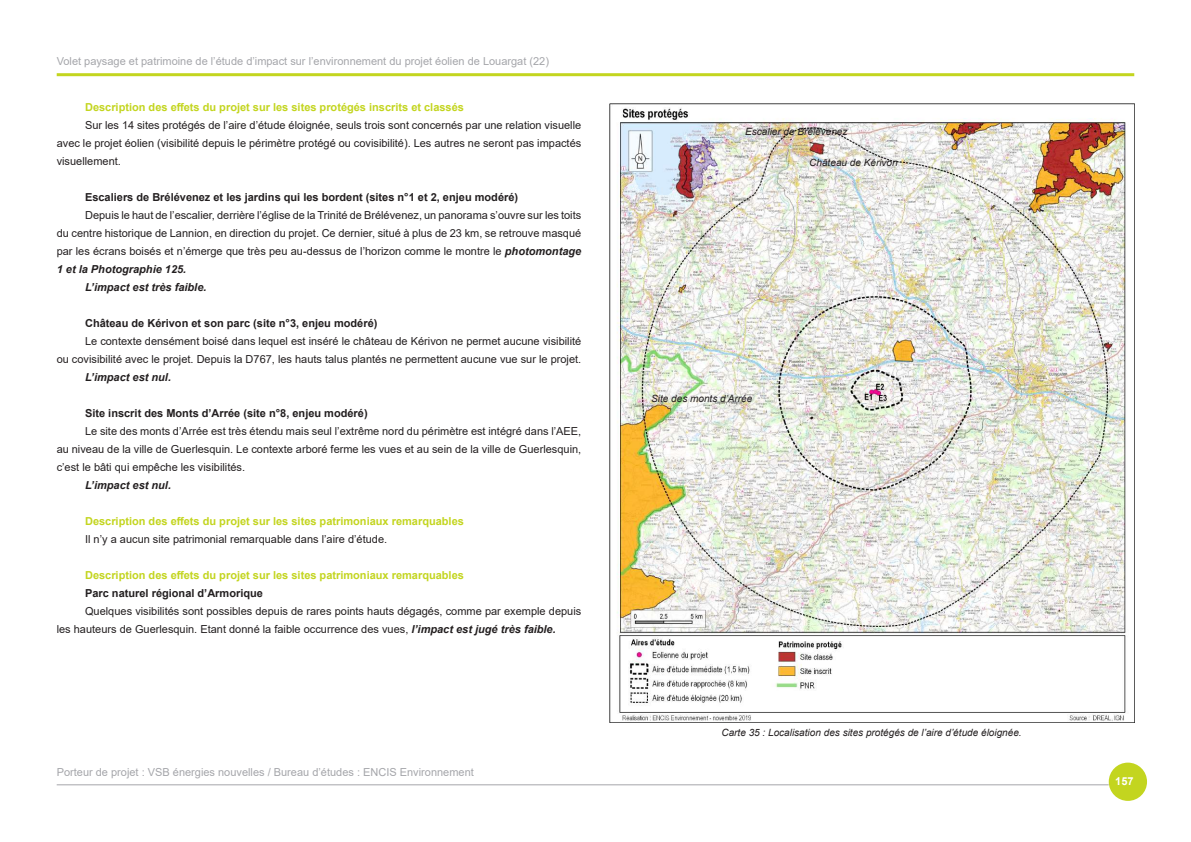
<style>
.page{position:relative;width:1191px;height:842px;background:#fff}
.page>*{position:absolute;margin:0;border:0;box-sizing:border-box;transform-origin:0 0}
.t1{font:11px/18px "Arial";color:#231f20;text-align:justify}
.t2{font:700 11px "Arial";color:#231f20}
.t3{font:700 11px "Arial";color:#c3d51f}
.t4{font:11px "Arial";color:#a5a6aa}
.t5{font:italic 700 11px "Arial";color:#231f20}
.t6{font:700 11px "Arial";color:#fff}
.t7{font:italic 10px "Arial";color:#231f20}
.s1{font-weight:700;font-style:italic}
</style>
<div class="page">
<div style="left:1108px;top:763px;width:39px;height:38px;background:#c3d51f;border-radius:50%"></div>
<hr style="left:57px;top:784px;width:1051px;height:1px;background:#a5a6aa">
<hr style="left:57px;top:73px;width:1077px;height:3px;background:#c3d51f">
<img style="left:609px;top:103px;width:525px;height:620px">
<p class="t4" style="left:57px;top:53px;width:494px">Volet paysage et patrimoine de l’étude d’impact sur l’environnement du projet éolien de Louargat (22)</p>
<p class="t3" style="left:85px;top:99px;width:380px">Description des effets du projet sur les sites protégés inscrits et classés</p>
<p class="t1" style="left:57px;top:116px;width:526px;text-indent:28px">Sur les 14 sites protégés de l’aire d’étude éloignée, seuls trois sont concernés par une relation visuelle avec le projet éolien (visibilité depuis le périmètre protégé ou covisibilité). Les autres ne seront pas impactés visuellement.</p>
<p class="t2" style="left:85px;top:189px;width:434px">Escaliers de Brélévenez et les jardins qui les bordent (sites n°1 et 2, enjeu modéré)</p>
<p class="t1" style="left:85px;top:206px;width:498px">Depuis le haut de l’escalier, derrière l’église de la Trinité de Brélévenez, un panorama s’ouvre sur les toits</p>
<p class="t1" style="left:57px;top:224px;width:526px">du centre historique de Lannion, en direction du projet. Ce dernier, situé à plus de 23 km, se retrouve masqué</p>
<p class="t1" style="left:57px;top:242px;width:526px">par les écrans boisés et n’émerge que très peu au-dessus de l’horizon comme le montre le <span class="s1">photomontage</span></p>
<p class="t5" style="left:57px;top:262px;width:131px">1 et la Photographie 125.</p>
<p class="t5" style="left:85px;top:280px;width:123px">L’impact est très faible.</p>
<p class="t2" style="left:85px;top:315px;width:294px">Château de Kérivon et son parc (site n°3, enjeu modéré)</p>
<p class="t1" style="left:57px;top:332px;width:526px;text-align:right">Le contexte densément boisé dans lequel est inséré le château de Kérivon ne permet aucune visibilité<br>ou covisibilité avec le projet. Depuis la D767, les hauts talus plantés ne permettent aucune vue sur le projet.</p>
<p class="t5" style="left:85px;top:370px;width:87px">L’impact est nul.</p>
<p class="t2" style="left:85px;top:405px;width:284px">Site inscrit des Monts d’Arrée (site n°8, enjeu modéré)</p>
<p class="t1" style="left:57px;top:422px;width:526px;text-indent:28px">Le site des monts d’Arrée est très étendu mais seul l’extrême nord du périmètre est intégré dans l’AEE, au niveau de la ville de Guerlesquin. Le contexte arboré ferme les vues et au sein de la ville de Guerlesquin, c’est le bâti qui empêche les visibilités.</p>
<p class="t5" style="left:85px;top:478px;width:87px">L’impact est nul.</p>
<p class="t3" style="left:85px;top:513px;width:380px">Description des effets du projet sur les sites patrimoniaux remarquables</p>
<p class="t1" style="left:85px;top:530px;width:304px">Il n’y a aucun site patrimonial remarquable dans l’aire d’étude.</p>
<p class="t3" style="left:85px;top:567px;width:380px">Description des effets du projet sur les sites patrimoniaux remarquables</p>
<p class="t2" style="left:85px;top:585px;width:179px">Parc naturel régional d’Armorique</p>
<p class="t1" style="left:57px;top:602px;width:526px;text-indent:28px">Quelques visibilités sont possibles depuis de rares points hauts dégagés, comme par exemple depuis les hauteurs de Guerlesquin. Etant donné la faible occurrence des vues, <span class="s1">l’impact est jugé très faible.</span></p>
<p class="t4" style="left:57px;top:764px;width:418px">Porteur de projet : VSB énergies nouvelles / Bureau d’études : ENCIS Environnement</p>
<p class="t7" style="left:745px;top:125px;width:104px">Escalier de Brélévenez</p>
<p class="t7" style="left:809px;top:156px;width:90px">Château de Kérivon</p>
<p class="t7" style="left:651px;top:392px;width:103px">Site des monts d’Arrée</p>
<p class="t7" style="left:721px;top:726px;width:302px">Carte 35 : Localisation des sites protégés de l’aire d’étude éloignée.</p>
<p class="t6" style="left:1115px;top:773px;width:20px">157</p>
</div>
